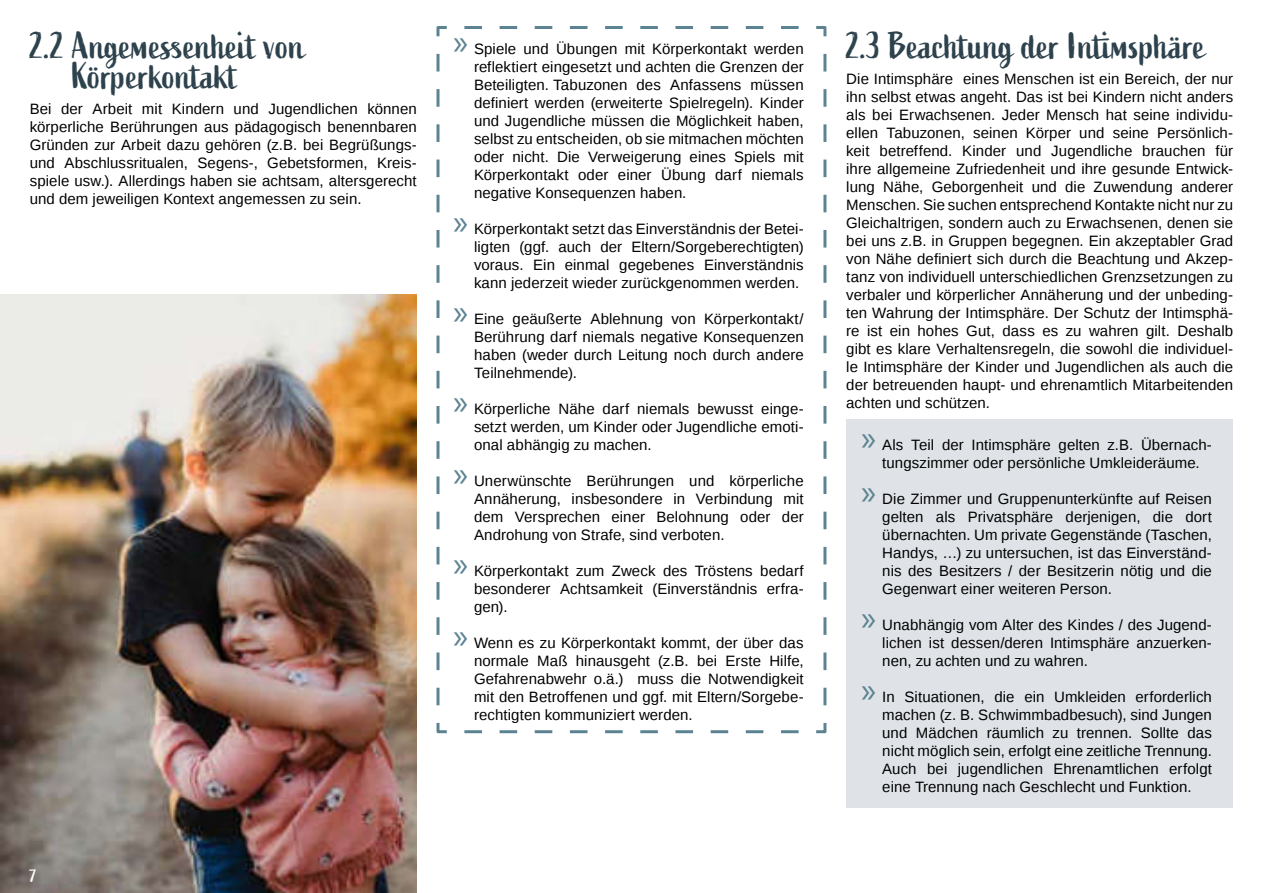
<style>
.page{position:relative;width:1263px;height:893px;background:#fff}
.page>*{position:absolute;margin:0;border:0;box-sizing:border-box;transform-origin:0 0}
.t1{font:37.5px/30px "Active";color:#2d424d}
.t2{font:36px "Myriad Pro";color:#5c8391}
.t3{font:18px "Active";color:#fff}
.t4{font:15px/18px "Liberation Sans";letter-spacing:.005em;color:#000;text-align:justify}
</style>
<div class="page">
<svg style="left:436px;top:26px;width:391px;height:708px"></svg>
<div style="left:846px;top:419px;width:387px;height:65px;background:#dfe3e7"></div>
<div style="left:846px;top:473px;width:387px;height:137px;background:#dfe3e7"></div>
<div style="left:846px;top:599px;width:387px;height:83px;background:#dfe3e7"></div>
<div style="left:846px;top:671px;width:387px;height:137px;background:#dfe3e7"></div>
<img style="left:0;top:294px;width:417px;height:599px">
<h1 class="t1" style="left:72px;top:32px;width:235px;text-indent:-42px">2.2 Angemessenheit von<br>Körperkontakt</h1>
<p class="t4" style="left:30px;top:101px;width:388px">Bei der Arbeit mit Kindern und Jugendlichen können körperliche Berührungen aus pädagogisch benennbaren Gründen zur Arbeit dazu gehören (z.B. bei Begrüßungs&shy;und Abschlussritualen, Segens-, Gebetsformen, Kreis&shy;spiele usw.). Allerdings haben sie achtsam, altersgerecht und dem jeweiligen Kontext angemessen zu sein.</p>
<h2 class="t2" style="left:453px;top:21px;width:17px">»</h2>
<p class="t4" style="left:474px;top:40px;width:331px">Spiele und Übungen mit Körperkontakt werden reflektiert eingesetzt und achten die Grenzen der Beteiligten. Tabuzonen des Anfassens müssen definiert werden (erweiterte Spielregeln). Kinder und Jugendliche müssen die Möglichkeit haben, selbst zu entscheiden, ob sie mitmachen möchten oder nicht. Die Verweigerung eines Spiels mit Körperkontakt oder einer Übung darf niemals negative Konsequenzen haben.</p>
<h2 class="t2" style="left:453px;top:201px;width:17px">»</h2>
<p class="t4" style="left:474px;top:220px;width:331px">Körperkontakt setzt das Einverständnis der Betei&shy;ligten (ggf. auch der Eltern/Sorgeberechtigten) voraus. Ein einmal gegebenes Einverständnis kann jederzeit wieder zurückgenommen werden.</p>
<h2 class="t2" style="left:453px;top:291px;width:17px">»</h2>
<p class="t4" style="left:474px;top:310px;width:331px">Eine geäußerte Ablehnung von Körperkontakt/ Berührung darf niemals negative Konsequenzen haben (weder durch Leitung noch durch andere Teilnehmende).</p>
<h2 class="t2" style="left:453px;top:381px;width:17px">»</h2>
<p class="t4" style="left:474px;top:400px;width:331px">Körperliche Nähe darf niemals bewusst einge&shy;setzt werden, um Kinder oder Jugendliche emoti&shy;onal abhängig zu machen.</p>
<h2 class="t2" style="left:453px;top:453px;width:17px">»</h2>
<p class="t4" style="left:474px;top:472px;width:331px">Unerwünschte Berührungen und körperliche Annäherung, insbesondere in Verbindung mit dem Versprechen einer Belohnung oder der Androhung von Strafe, sind verboten.</p>
<h2 class="t2" style="left:453px;top:543px;width:17px">»</h2>
<p class="t4" style="left:474px;top:562px;width:331px">Körperkontakt zum Zweck des Tröstens bedarf besonderer Achtsamkeit (Einverständnis erfra&shy;gen).</p>
<h2 class="t2" style="left:453px;top:615px;width:17px">»</h2>
<p class="t4" style="left:474px;top:634px;width:331px">Wenn es zu Körperkontakt kommt, der über das normale Maß hinausgeht (z.B. bei Erste Hilfe, Gefahrenabwehr o.ä.) muss die Notwendigkeit mit den Betroffenen und ggf. mit Eltern/Sorgebe&shy;rechtigten kommuniziert werden.</p>
<p class="t3" style="left:30px;top:867px;width:8px">7</p>
<h1 class="t1" style="left:846px;top:32px;width:361px">2.3 Beachtung der Intimsphäre</h1>
<p class="t4" style="left:846px;top:71px;width:388px">Die Intimsphäre eines Menschen ist ein Bereich, der nur ihn selbst etwas angeht. Das ist bei Kindern nicht anders als bei Erwachsenen. Jeder Mensch hat seine individu&shy;ellen Tabuzonen, seinen Körper und seine Persönlich&shy;keit betreffend. Kinder und Jugendliche brauchen für ihre allgemeine Zufriedenheit und ihre gesunde Entwick&shy;lung Nähe, Geborgenheit und die Zuwendung anderer Menschen. Sie suchen entsprechend Kontakte nicht nur zu Gleichaltrigen, sondern auch zu Erwachsenen, denen sie bei uns z.B. in Gruppen begegnen. Ein akzeptabler Grad von Nähe definiert sich durch die Beachtung und Akzep&shy;tanz von individuell unterschiedlichen Grenzsetzungen zu verbaler und körperlicher Annäherung und der unbeding&shy;ten Wahrung der Intimsphäre. Der Schutz der Intimsphä&shy;re ist ein hohes Gut, dass es zu wahren gilt. Deshalb gibt es klare Verhaltensregeln, die sowohl die individuel&shy;le Intimsphäre der Kinder und Jugendlichen als auch die der betreuenden haupt- und ehrenamtlich Mitarbeitenden achten und schützen.</p>
<h2 class="t2" style="left:861px;top:417px;width:17px">»</h2>
<p class="t4" style="left:882px;top:436px;width:331px">Als Teil der Intimsphäre gelten z.B. Übernach&shy;tungszimmer oder persönliche Umkleideräume.</p>
<h2 class="t2" style="left:861px;top:471px;width:17px">»</h2>
<p class="t4" style="left:882px;top:490px;width:331px">Die Zimmer und Gruppenunterkünfte auf Reisen gelten als Privatsphäre derjenigen, die dort übernachten. Um private Gegenstände (Taschen, Handys, …) zu untersuchen, ist das Einverständ&shy;nis des Besitzers / der Besitzerin nötig und die Gegenwart einer weiteren Person.</p>
<h2 class="t2" style="left:861px;top:597px;width:17px">»</h2>
<p class="t4" style="left:882px;top:616px;width:331px">Unabhängig vom Alter des Kindes / des Jugend&shy;lichen ist dessen/deren Intimsphäre anzuerken&shy;nen, zu achten und zu wahren.</p>
<h2 class="t2" style="left:861px;top:669px;width:17px">»</h2>
<p class="t4" style="left:882px;top:688px;width:331px">In Situationen, die ein Umkleiden erforderlich machen (z. B. Schwimmbadbesuch), sind Jungen und Mädchen räumlich zu trennen. Sollte das nicht möglich sein, erfolgt eine zeitliche Trennung.<br>Auch bei jugendlichen Ehrenamtlichen erfolgt eine Trennung nach Geschlecht und Funktion.</p>
</div>
